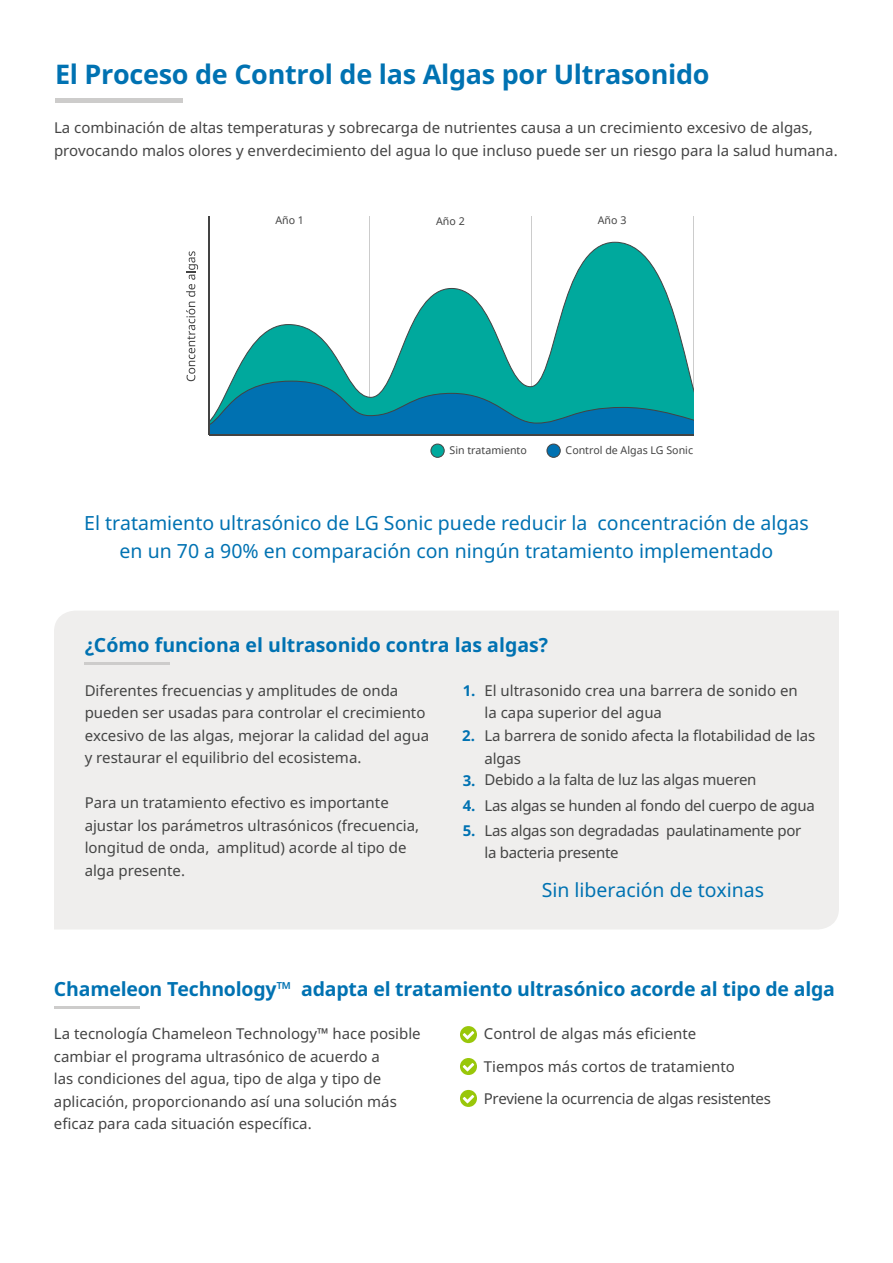
<style>
.page{position:relative;width:893px;height:1263px;background:#fff}
.page>*{position:absolute;margin:0;border:0;box-sizing:border-box;transform-origin:0 0}
.t1{font:700 27px "Noto Sans";letter-spacing:-.01em;color:#0072b2}
.t2{font:19.5px/28.5px "Noto Sans";color:#0072b2;text-align:center}
.t3{font:700 19.5px "Noto Sans";letter-spacing:-.01em;color:#0072b2}
.t4{font:15px/22.5px "Noto Sans";color:#444}
.t5{font:15px/22.5px "Noto Sans";letter-spacing:-.02em;color:#444}
.t6{font:700 15px "Noto Sans";color:#0072b2}
.t7{font:10.65px "Noto Sans";color:#434343}
.s1{font-weight:700;color:#0072b2}
</style>
<div class="page">
<div style="left:54px;top:611px;width:785px;height:318px;background:#efeeed"></div>
<hr style="left:693px;top:216px;width:1px;height:220px;background:#ccc">
<hr style="left:531px;top:217px;width:1px;height:213px;background:#ccc">
<hr style="left:369px;top:217px;width:1px;height:213px;background:#ccc">
<div style="left:198px;top:427px;width:508px;height:8px;background:#0071b1"></div>
<div style="left:190px;top:401px;width:19px;height:39px;background:#fff"></div>
<hr style="left:209px;top:216px;width:1px;height:219px;background:#434343">
<hr style="left:209px;top:434px;width:549px;height:1px;background:#434343">
<div style="left:694px;top:372px;width:85px;height:70px;background:#fff"></div>
<div style="left:431px;top:444px;width:13px;height:13px;background:#00a99d;border-radius:50%"></div>
<div style="left:430px;top:444px;width:15px;height:14px;border:1px solid #434343;border-radius:50%"></div>
<div style="left:547px;top:444px;width:13px;height:13px;background:#0071b1;border-radius:50%"></div>
<div style="left:547px;top:444px;width:14px;height:14px;border:1px solid #434343;border-radius:50%"></div>
<svg style="left:186px;top:251px;width:508px;height:181px"></svg>
<hr style="left:85px;top:663px;width:85px;height:2px;background:#cdcccb">
<hr style="left:55px;top:98px;width:128px;height:4px;background:#cdcccb">
<svg style="left:460px;top:1026px;width:17px;height:17px"></svg>
<svg style="left:460px;top:1058px;width:17px;height:17px"></svg>
<svg style="left:460px;top:1090px;width:17px;height:17px"></svg>
<hr style="left:54px;top:1006px;width:85px;height:2px;background:#cdcccb">
<h1 class="t1" style="left:55px;top:55px;width:656px">El Proceso de Control de las Algas por Ultrasonido</h1>
<p class="t4" style="left:54px;top:116px;width:785px">La combinación de altas temperaturas y sobrecarga de nutrientes causa a un crecimiento excesivo de algas, provocando malos olores y enverdecimiento del agua lo que incluso puede ser un riesgo para la salud humana.</p>
<p class="t7" style="left:275px;top:213px;width:30px">Año 1</p>
<p class="t7" style="left:436px;top:214px;width:30px">Año 2</p>
<p class="t7" style="left:598px;top:213px;width:30px">Año 3</p>
<p class="t7" style="left:450px;top:443px;width:79px">Sin tratamiento</p>
<p class="t7" style="left:566px;top:443px;width:129px">Control de Algas LG Sonic</p>
<h2 class="t2" style="left:84px;top:508px;width:726px">El tratamiento ultrasónico de LG Sonic puede reducir la concentración de algas en un 70 a 90% en comparación con ningún tratamiento implementado</h2>
<h2 class="t3" style="left:85px;top:631px;width:465px">¿Cómo funciona el ultrasonido contra las algas?</h2>
<p class="t4" style="left:85px;top:679px;width:346px">Diferentes frecuencias y amplitudes de onda pueden ser usadas para controlar el crecimiento excesivo de las algas, mejorar la calidad del agua y restaurar el equilibrio del ecosistema.</p>
<p class="t4" style="left:85px;top:791px;width:336px">Para un tratamiento efectivo es importante ajustar los parámetros ultrasónicos (frecuencia, longitud de onda, amplitud) acorde al tipo de alga presente.</p>
<p class="t4" style="left:484px;top:679px;width:332px">El ultrasonido crea una barrera de sonido en<br>la capa superior del agua<br>La barrera de sonido afecta la flotabilidad de las algas<br>Debido a la falta de luz las algas mueren</p>
<p class="t6" style="left:463px;top:680px;width:14px">1.</p>
<p class="t6" style="left:462px;top:725px;width:14px">2.</p>
<p class="t6" style="left:463px;top:770px;width:14px">3.</p>
<p class="t5" style="left:463px;top:794px;width:354px"><span class="s1">4.</span> Las algas se hunden al fondo del cuerpo de agua</p>
<p class="t6" style="left:463px;top:820px;width:14px">5.</p>
<p class="t5" style="left:484px;top:819px;width:318px">Las algas son degradadas paulatinamente por la bacteria presente</p>
<h2 class="t2" style="left:542px;top:875px;width:224px">Sin liberación de toxinas</h2>
<h2 class="t3" style="left:54px;top:975px;width:783px">Chameleon Technology™ adapta el tratamiento ultrasónico acorde al tipo de alga</h2>
<p class="t4" style="left:54px;top:1022px;width:368px">La tecnología Chameleon Technology™ hace posible cambiar el programa ultrasónico de acuerdo a<br>las condiciones del agua, tipo de alga y tipo de aplicación, proporcionando así una solución más eficaz para cada situación específica.</p>
<p class="t4" style="left:484px;top:1017px;width:289px;line-height:32.2px">Control de algas más eficiente<br>Tiempos más cortos de tratamiento<br>Previene la ocurrencia de algas resistentes</p>
</div>
